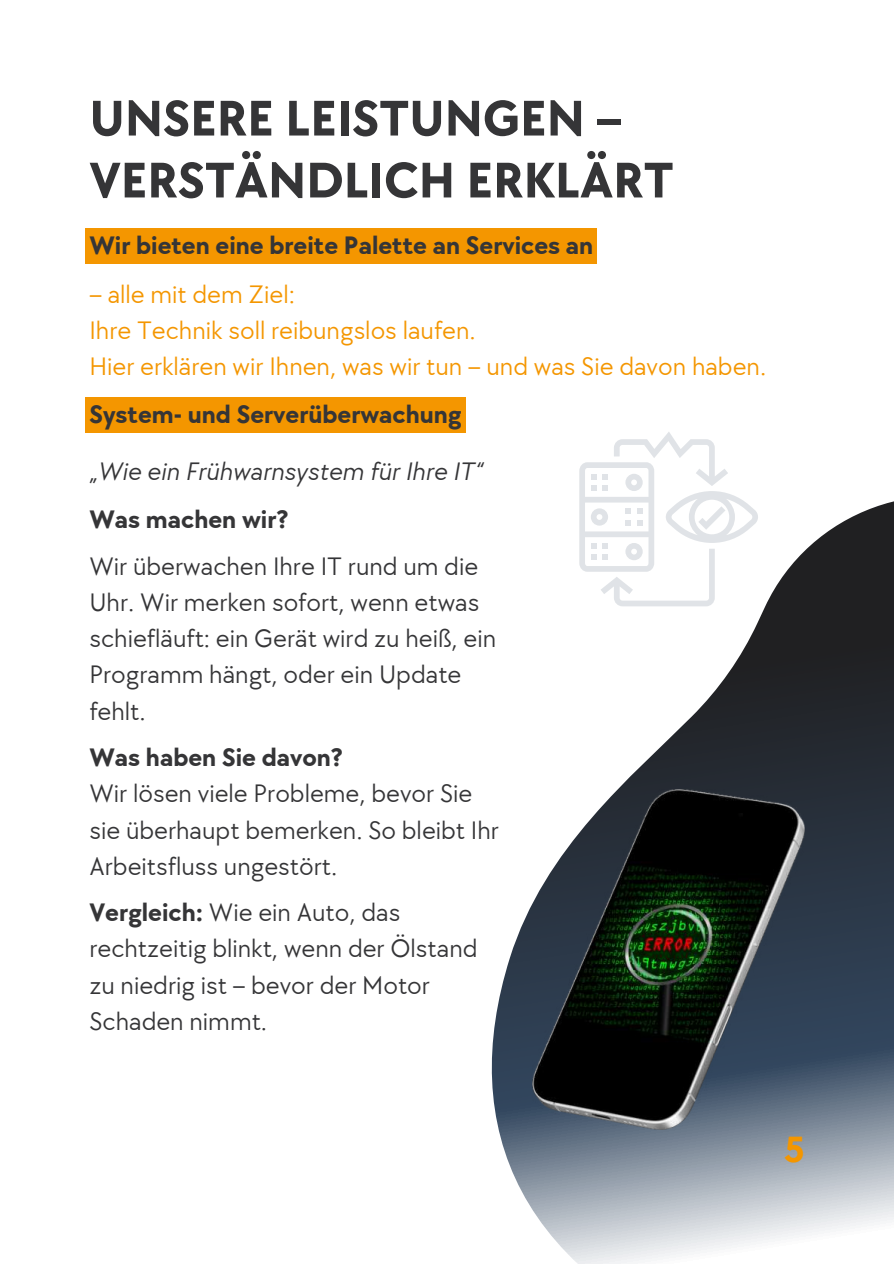
<style>
.page{position:relative;width:894px;height:1264px;background:#fff}
.page>*{position:absolute;margin:0;border:0;box-sizing:border-box;transform-origin:0 0}
.t1{font:700 51.75px/61.9px "TT Chocolates";color:#353537}
.t2{font:700 37.65px "TT Chocolates";color:#f49600}
.t3{font:26.1px/36.3px "TT Chocolates";color:#353537}
.t4{font:26.1px/36px "TT Chocolates";color:#f49600}
.t5{font:700 26.1px "TT Chocolates";color:#353537}
.t6{font:italic 26.1px "TT Chocolates";color:#353537}
.s1{font-weight:700}
</style>
<div class="page">
<svg style="left:491px;top:501px;width:402px;height:762px"></svg>
<img style="left:532px;top:790px;width:272px;height:339px">
<svg style="left:579px;top:432px;width:178px;height:174px"></svg>
<div style="left:85px;top:228px;width:512px;height:36px;background:#f49600"></div>
<div style="left:85px;top:397px;width:380px;height:36px;background:#f49600"></div>
<h1 class="t1" style="left:89px;top:85px;width:585px">UNSERE LEISTUNGEN –<br>VERSTÄNDLICH ERKLÄRT</h1>
<p class="t5" style="left:89px;top:227px;width:505px">Wir bieten eine breite Palette an Services an</p>
<p class="t4" style="left:89px;top:275px;width:678px">– alle mit dem Ziel:<br>Ihre Technik soll reibungslos laufen.<br>Hier erklären wir Ihnen, was wir tun – und was Sie davon haben.</p>
<p class="t5" style="left:89px;top:396px;width:374px">System- und Serverüberwachung</p>
<p class="t6" style="left:89px;top:454px;width:394px">„Wie ein Frühwarnsystem für Ihre IT“</p>
<p class="t5" style="left:89px;top:501px;width:201px">Was machen wir?</p>
<p class="t3" style="left:89px;top:547px;width:408px">Wir überwachen Ihre IT rund um die<br>Uhr. Wir merken sofort, wenn etwas schiefläuft: ein Gerät wird zu heiß, ein<br>Programm hängt, oder ein Update fehlt.</p>
<p class="t5" style="left:89px;top:739px;width:255px">Was haben Sie davon?</p>
<p class="t3" style="left:89px;top:774px;width:411px">Wir lösen viele Probleme, bevor Sie sie überhaupt bemerken. So bleibt Ihr<br>Arbeitsfluss ungestört.</p>
<p class="t3" style="left:89px;top:893px;width:389px"><span class="s1">Vergleich:</span> Wie ein Auto, das rechtzeitig blinkt, wenn der Ölstand zu niedrig ist – bevor der Motor<br>Schaden nimmt.</p>
<h2 class="t2" style="left:784px;top:1123px;width:22px">5</h2>
</div>
